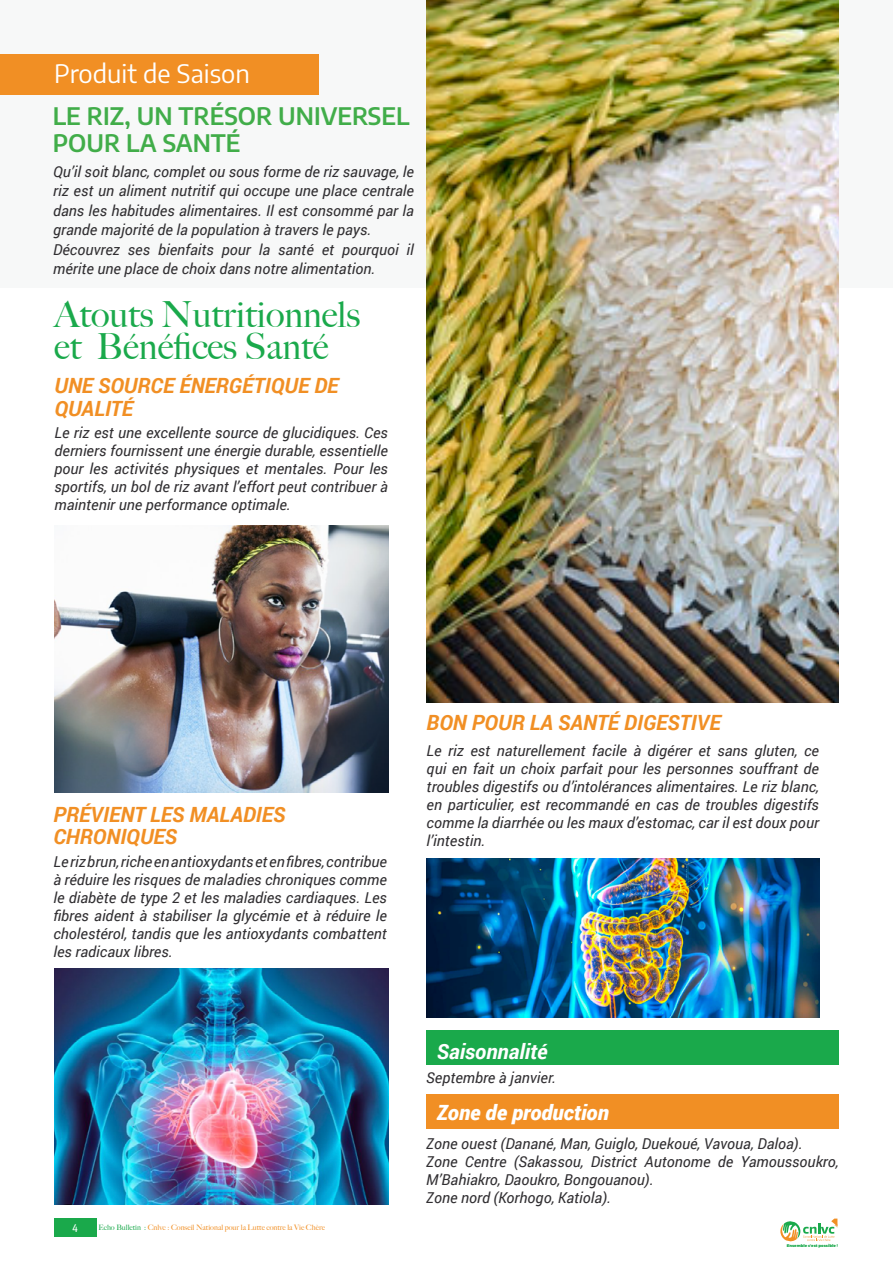
<style>
.page{position:relative;width:893px;height:1263px;background:#fff}
.page>*{position:absolute;margin:0;border:0;box-sizing:border-box;transform-origin:0 0}
.t1{font:500 36px/31.5px "Big Caslon";color:#1aa94b}
.t2{font:25.5px "Encode Sans";color:#fff}
.t3{font:100 condensed 24px/27px "Encode Sans";color:#41ad49}
.t4{font:italic 700 21px/22.5px "Roboto";color:#f18f24}
.t5{font:italic 900 21px "Roboto";color:#fff}
.t6{font:italic 700 21px "Roboto";color:#fff}
.t7{font:italic 15px/18px "Roboto";color:#312f32;text-align:justify}
.t8{font:500 10.5px "Encode Sans Compressed";color:#fff}
.t9{font:500 7.5px "Big Caslon";color:#f18f24}
.t10{font:900 3.9px "Montserrat";color:#1aa94b}
.s1{color:#1aa94b}
</style>
<div class="page">
<div style="left:54px;top:1218px;width:42px;height:19px;background:#1aa94b"></div>
<svg style="left:780px;top:1218px;width:57px;height:24px"></svg>
<div style="left:426px;top:1030px;width:413px;height:35px;background:#1aa94b"></div>
<div style="left:426px;top:1094px;width:413px;height:35px;background:#f18f24"></div>
<div style="left:0;top:0;width:893px;height:288px;background:#f7f8f8"></div>
<div style="left:0;top:54px;width:319px;height:40px;background:#f18f24"></div>
<img style="left:427px;top:0;width:412px;height:702px">
<img style="left:54px;top:968px;width:334px;height:237px">
<img style="left:427px;top:859px;width:392px;height:158px">
<img style="left:54px;top:525px;width:334px;height:267px">
<h2 class="t2" style="left:54px;top:56px;width:197px">Produit de Saison</h2>
<h3 class="t3" style="left:53px;top:101px;width:358px">LE RIZ, UN TRÉSOR UNIVERSEL<br>POUR LA SANTÉ</h3>
<p class="t7" style="left:53px;top:161px;width:362px;line-height:19.5px;text-align:left">Qu’il soit blanc, complet ou sous forme de riz sauvage, le riz est un aliment nutritif qui occupe une place centrale dans les habitudes alimentaires. Il est consommé par la grande majorité de la population à travers le pays.<br>Découvrez ses bienfaits pour la santé et pourquoi il mérite une place de choix dans notre alimentation.</p>
<h1 class="t1" style="left:54px;top:298px;width:308px">Atouts Nutritionnels et Bénéfices Santé</h1>
<h3 class="t4" style="left:54px;top:374px;width:286px">UNE SOURCE ÉNERGÉTIQUE DE<br>QUALITÉ</h3>
<p class="t7" style="left:54px;top:423px;width:335px">Le riz est une excellente source de glucidiques. Ces derniers fournissent une énergie durable, essentielle pour les activités physiques et mentales. Pour les sportifs, un bol de riz avant l’effort peut contribuer à maintenir une performance optimale.</p>
<h3 class="t4" style="left:53px;top:802px;width:233px">PRÉVIENT LES MALADIES<br>CHRONIQUES</h3>
<p class="t7" style="left:53px;top:852px;width:335px">Le riz brun, riche en antioxydants et en fibres, contribue à réduire les risques de maladies chroniques comme le diabète de type 2 et les maladies cardiaques. Les fibres aident à stabiliser la glycémie et à réduire le cholestérol, tandis que les antioxydants combattent les radicaux libres.</p>
<p class="t8" style="left:72px;top:1221px;width:7px">4</p>
<p class="t9" style="left:98px;top:1221px;width:228px"><span class="s1">Echo Bulletin :</span> Cnlvc : Conseil National pour la Lutte contre la Vie Chère</p>
<h3 class="t4" style="left:427px;top:710px;width:295px">BON POUR LA SANTÉ DIGESTIVE</h3>
<p class="t7" style="left:427px;top:741px;width:394px">Le riz est naturellement facile à digérer et sans gluten, ce qui en fait un choix parfait pour les personnes souffrant de troubles digestifs ou d’intolérances alimentaires. Le riz blanc, en particulier, est recommandé en cas de troubles digestifs comme la diarrhée ou les maux d’estomac, car il est doux pour l’intestin.</p>
<h3 class="t6" style="left:437px;top:1036px;width:112px">Saisonnalité</h3>
<p class="t7" style="left:426px;top:1068px;width:131px">Septembre à janvier.</p>
<h3 class="t5" style="left:437px;top:1097px;width:173px">Zone de production</h3>
<p class="t7" style="left:426px;top:1134px;width:414px;text-align:left">Zone ouest (Danané, Man, Guiglo, Duekoué, Vavoua, Daloa).<br>Zone Centre (Sakassou, District Autonome de Yamoussoukro, M’Bahiakro, Daoukro, Bongouanou).<br>Zone nord (Korhogo, Katiola).</p>
<p class="t10" style="left:787px;top:1243px;width:53px">Ensemble c’est possible !</p>
</div>
